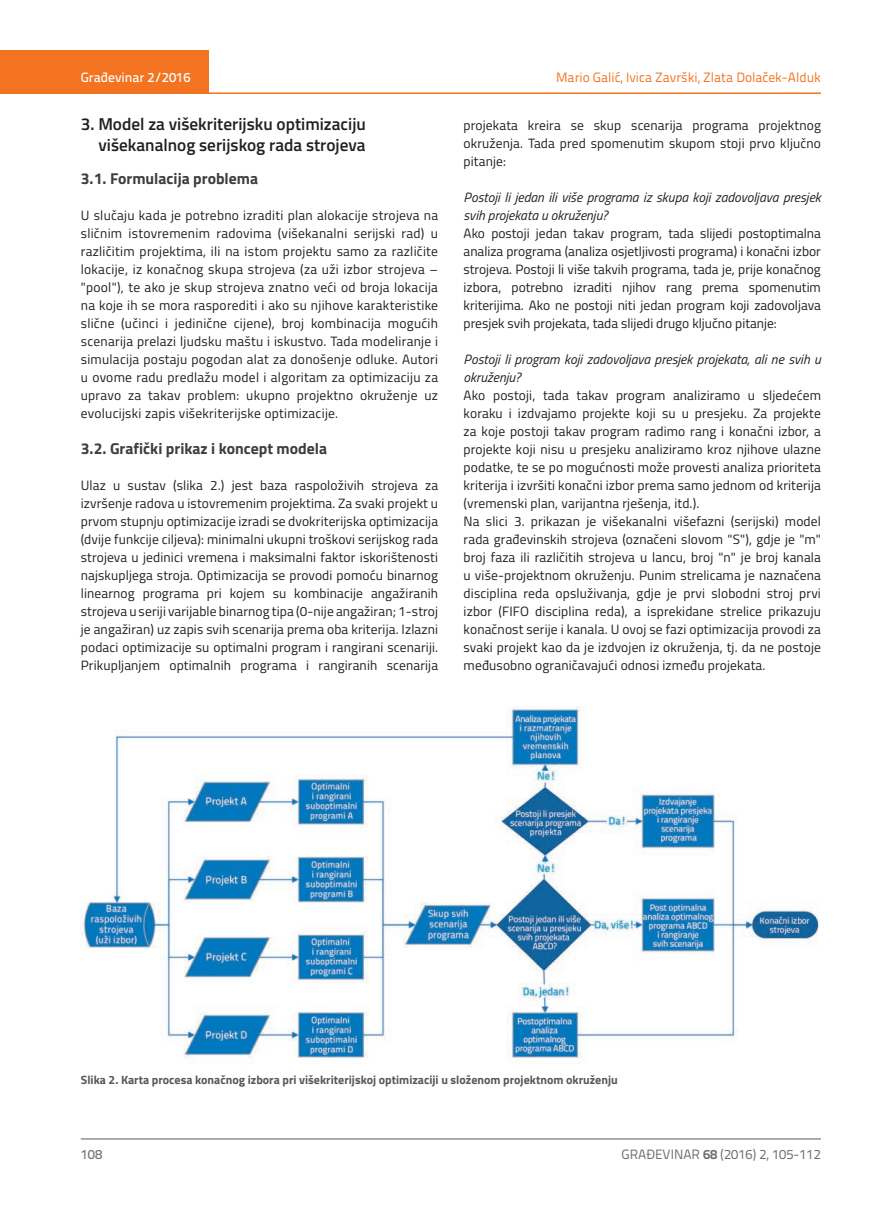
<style>
.page{position:relative;width:872px;height:1212px;background:#fff}
.page>*{position:absolute;margin:0;border:0;box-sizing:border-box;transform-origin:0 0}
.t1{font:600 17.25px/21px "Titillium";color:#231f20;text-align:right}
.t2{font:700 15.75px "Titillium";color:#3e3e3f}
.t3{font:13.5px/18px "Titillium";letter-spacing:.01em;color:#231f20;text-align:justify}
.t4{font:italic 13.5px/18px "Titillium";color:#231f20}
.t5{font:13.5px "Titillium Text 22 L";color:#f47321}
.t6{font:13.5px "Titillium Text 22 L";color:#6c6d70}
.t7{font:500 13.5px "Titillium Text 22 L";color:#fff}
.t8{font:500 13.5px "Titillium Text 22 L";color:#787a7d}
.t9{font:700 12px "Titillium";color:#57585a}
.s1{font-weight:700}
</style>
<div class="page">
<div style="left:0;top:50px;width:208px;height:44px;background:#f47321"></div>
<hr style="left:0;top:92px;width:821px;height:2px;background:#f47321">
<hr style="left:81px;top:1139px;width:740px;height:1px;background:#57585a">
<img style="left:81px;top:706px;width:738px;height:357px">
<p class="t7" style="left:81px;top:67px;width:111px">Građevinar 2/2016</p>
<p class="t1" style="left:81px;top:112px;width:286px">3. Model za višekriterijsku optimizaciju višekanalnog serijskog rada strojeva</p>
<p class="t2" style="left:81px;top:166px;width:179px">3.1. Formulacija problema</p>
<p class="t3" style="left:81px;top:205px;width:359px">U slučaju kada je potrebno izraditi plan alokacije strojeva na sličnim istovremenim radovima (višekanalni serijski rad) u različitim projektima, ili na istom projektu samo za različite lokacije, iz konačnog skupa strojeva (za uži izbor strojeva – "pool"), te ako je skup strojeva znatno veći od broja lokacija na koje ih se mora rasporediti i ako su njihove karakteristike slične (učinci i jedinične cijene), broj kombinacija mogućih scenarija prelazi ljudsku maštu i iskustvo. Tada modeliranje i simulacija postaju pogodan alat za donošenje odluke. Autori u ovome radu predlažu model i algoritam za optimizaciju za upravo za takav problem: ukupno projektno okruženje uz evolucijski zapis višekriterijske optimizacije.</p>
<p class="t2" style="left:81px;top:436px;width:248px">3.2. Grafički prikaz i koncept modela</p>
<p class="t3" style="left:81px;top:475px;width:359px">Ulaz u sustav (slika 2.) jest baza raspoloživih strojeva za izvršenje radova u istovremenim projektima. Za svaki projekt u prvom stupnju optimizacije izradi se dvokriterijska optimizacija (dvije funkcije ciljeva): minimalni ukupni troškovi serijskog rada strojeva u jedinici vremena i maksimalni faktor iskorištenosti najskupljega stroja. Optimizacija se provodi pomoću binarnog linearnog programa pri kojem su kombinacije angažiranih strojeva u seriji varijable binarnog tipa (0-nije angažiran; 1-stroj je angažiran) uz zapis svih scenarija prema oba kriterija. Izlazni podaci optimizacije su optimalni program i rangirani scenariji.<br>Prikupljanjem optimalnih programa i rangiranih scenarija</p>
<p class="t5" style="left:556px;top:68px;width:266px">Mario Galić, Ivica Završki, Zlata Dolaček-Alduk</p>
<p class="t3" style="left:463px;top:115px;width:359px">projekata kreira se skup scenarija programa projektnog okruženja. Tada pred spomenutim skupom stoji prvo ključno pitanje:</p>
<p class="t4" style="left:463px;top:187px;width:359px">Postoji li jedan ili više programa iz skupa koji zadovoljava presjek svih projekata u okruženju?</p>
<p class="t3" style="left:463px;top:223px;width:359px">Ako postoji jedan takav program, tada slijedi postoptimalna analiza programa (analiza osjetljivosti programa) i konačni izbor strojeva. Postoji li više takvih programa, tada je, prije konačnog izbora, potrebno izraditi njihov rang prema spomenutim kriterijima. Ako ne postoji niti jedan program koji zadovoljava presjek svih projekata, tada slijedi drugo ključno pitanje:</p>
<p class="t4" style="left:463px;top:349px;width:359px">Postoji li program koji zadovoljava presjek projekata, ali ne svih u okruženju?</p>
<p class="t3" style="left:463px;top:385px;width:359px;text-align:left">Ako postoji, tada takav program analiziramo u sljedećem koraku i izdvajamo projekte koji su u presjeku. Za projekte za koje postoji takav program radimo rang i konačni izbor, a projekte koji nisu u presjeku analiziramo kroz njihove ulazne podatke, te se po mogućnosti može provesti analiza prioriteta kriterija i izvršiti konačni izbor prema samo jednom od kriterija (vremenski plan, varijantna rješenja, itd.).<br>Na slici 3. prikazan je višekanalni višefazni (serijski) model rada građevinskih strojeva (označeni slovom "S"), gdje je "m" broj faza ili različitih strojeva u lancu, broj "n" je broj kanala u više-projektnom okruženju. Punim strelicama je naznačena disciplina reda opsluživanja, gdje je prvi slobodni stroj prvi izbor (FIFO disciplina reda), a isprekidane strelice prikazuju konačnost serije i kanala. U ovoj se fazi optimizacija provodi za svaki projekt kao da je izdvojen iz okruženja, tj. da ne postoje međusobno ograničavajući odnosi između projekata.</p>
<p class="t9" style="left:81px;top:1071px;width:538px">Slika 2. Karta procesa konačnog izbora pri višekriterijskoj optimizaciji u složenom projektnom okruženju</p>
<p class="t8" style="left:81px;top:1144px;width:23px">108</p>
<p class="t6" style="left:621px;top:1144px;width:201px">GRAĐEVINAR <span class="s1">68</span> (2016) 2, 105-112</p>
</div>
